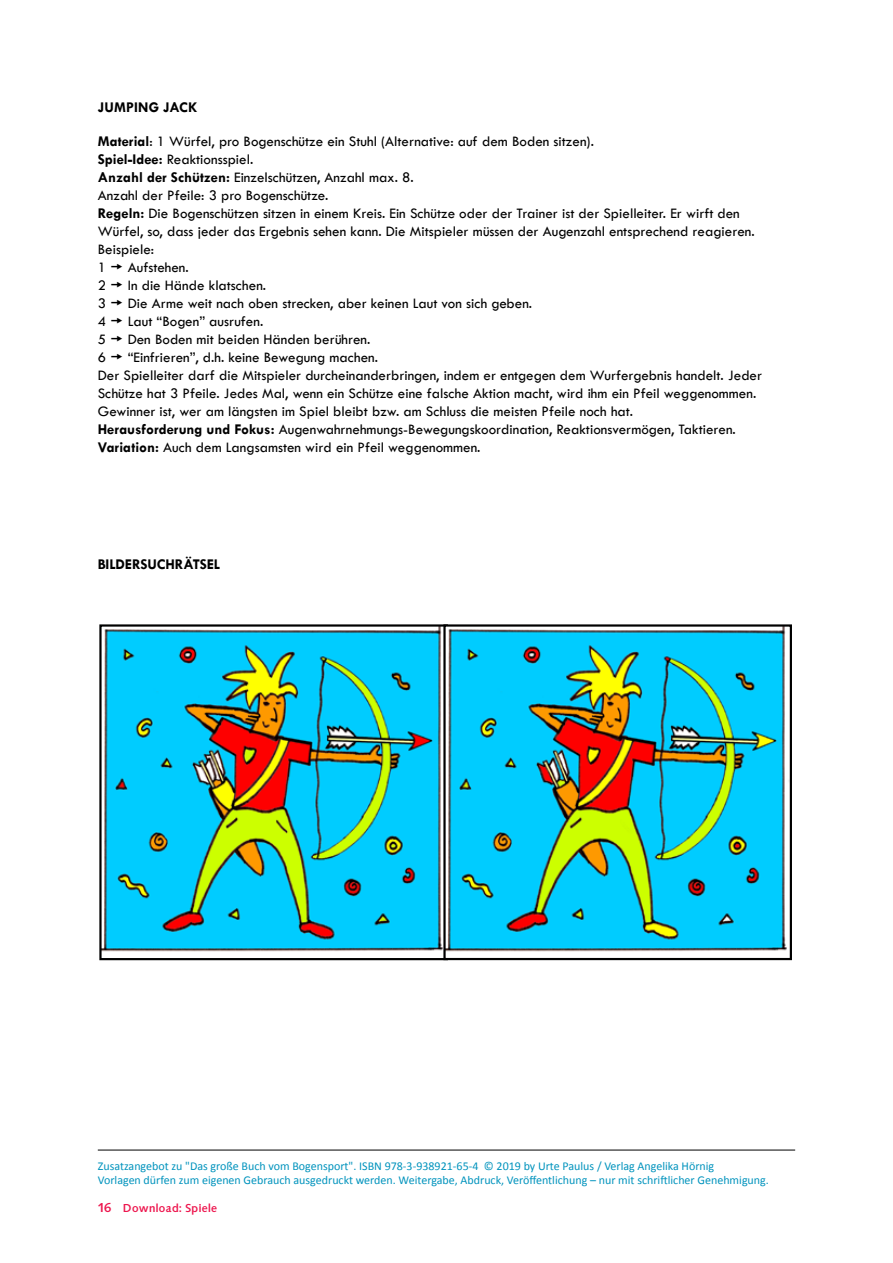
<style>
.page{position:relative;width:893px;height:1263px;background:#fff}
.page>*{position:absolute;margin:0;border:0;box-sizing:border-box;transform-origin:0 0}
.t1{font:15px/18px "Tw Cen";color:#000}
.t2{font:700 15px "Tw Cen";letter-spacing:-.01em;color:#000}
.t3{font:700 15px "Tw Cen";letter-spacing:.01em;color:#000}
.t4{font:12px/14.4px "Calibri";color:#0093bd}
.t5{font:500 12px "Saxony Serial";color:#ed164e}
.s1{font-weight:700}
.s2{font-size:13.5px}
</style>
<div class="page">
<hr style="left:98px;top:1150px;width:697px;height:1px;background:#000">
<img style="left:103px;top:628px;width:686px;height:324px">
<div style="left:100px;top:625px;width:348px;height:335px;border:2px solid #000"></div>
<div style="left:443px;top:625px;width:349px;height:335px;border:2px solid #000"></div>
<p class="t3" style="left:98px;top:99px;width:101px">Jumping Jack</p>
<p class="t1" style="left:98px;top:132px;width:658px"><span class="s1">Material</span>: 1 Würfel, pro Bogenschütze ein Stuhl (Alternative: auf dem Boden sitzen).<br><span class="s1">Spiel-Idee:</span> Reaktionsspiel.<br><span class="s1">Anzahl der Schützen:</span> Einzelschützen, Anzahl max. 8.<br>Anzahl der Pfeile: 3 pro Bogenschütze.<br><span class="s1">Regeln:</span> Die Bogenschützen sitzen in einem Kreis. Ein Schütze oder der Trainer ist der Spielleiter. Er wirft den Würfel, so, dass jeder das Ergebnis sehen kann. Die Mitspieler müssen der Augenzahl entsprechend reagieren.<br>Beispiele:<br>1</p>
<p class="t1" style="left:128px;top:258px;width:63px">Aufstehen.</p>
<p class="t1" style="left:98px;top:276px;width:10px">2</p>
<p class="t1" style="left:128px;top:276px;width:140px">In die Hände klatschen.</p>
<p class="t1" style="left:98px;top:294px;width:10px">3</p>
<p class="t1" style="left:128px;top:294px;width:406px">Die Arme weit nach oben strecken, aber keinen Laut von sich geben.</p>
<p class="t1" style="left:98px;top:312px;width:10px">4</p>
<p class="t1" style="left:128px;top:312px;width:137px">Laut “Bogen” ausrufen.</p>
<p class="t1" style="left:98px;top:330px;width:10px">5</p>
<p class="t1" style="left:128px;top:330px;width:244px">Den Boden mit beiden Händen berühren.</p>
<p class="t1" style="left:98px;top:348px;width:10px">6</p>
<p class="t1" style="left:98px;top:348px;width:666px;text-indent:30px">“Einfrieren”, d.h. keine Bewegung machen.<br>Der Spielleiter darf die Mitspieler durcheinanderbringen, indem er entgegen dem Wurfergebnis handelt. Jeder Schütze hat 3 Pfeile. Jedes Mal, wenn ein Schütze eine falsche Aktion macht, wird ihm ein Pfeil weggenommen.<br>Gewinner ist, wer am längsten im Spiel bleibt bzw. am Schluss die meisten Pfeile noch hat.<br><span class="s1">Herausforderung und Fokus:</span> Augenwahrnehmungs-Bewegungskoordination, Reaktionsvermögen, Taktieren.<br><span class="s1">Variation:</span> Auch dem Langsamsten wird ein Pfeil weggenommen.</p>
<p class="t2" style="left:98px;top:555px;width:124px">Bildersuchrätsel</p>
<p class="t4" style="left:98px;top:1159px;width:673px">Zusatzangebot zu "Das große Buch vom Bogensport". ISBN 978-3-938921-65-4 © 2019 by Urte Paulus / Verlag Angelika Hörnig<br>Vorlagen dürfen zum eigenen Gebrauch ausgedruckt werden. Weitergabe, Abdruck, Veröffentlichung – nur mit schriftlicher Genehmigung.</p>
<p class="t5" style="left:98px;top:1201px;width:121px"><span class="s2">16</span> Download: Spiele</p>
</div>
